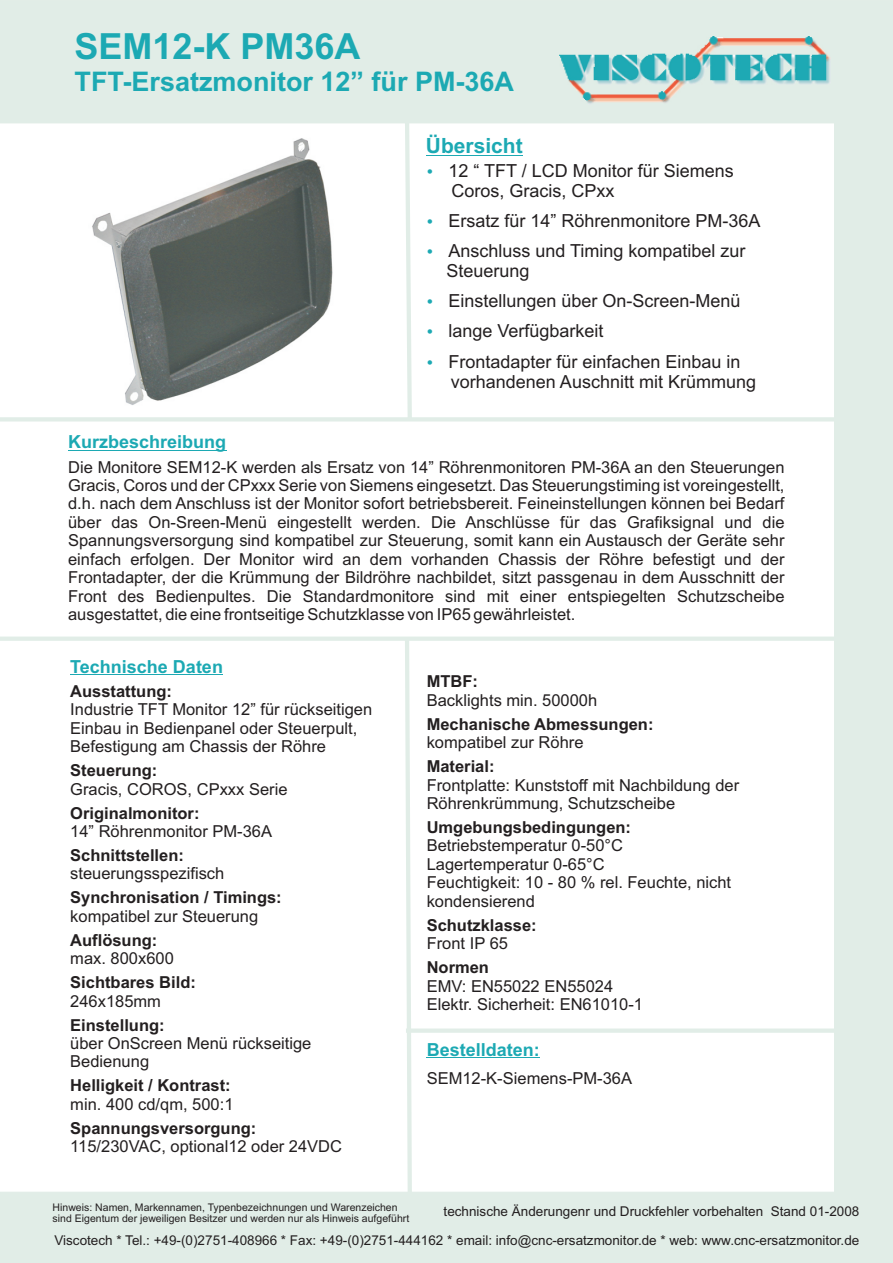
<style>
.page{position:relative;width:893px;height:1263px;background:#fff}
.page>*{position:absolute;margin:0;border:0;box-sizing:border-box;transform-origin:0 0}
.t1{font:700 36px "Arial";color:#1ca9b3}
.t2{font:700 27px "Arial";color:#1ca9b3}
.t3{font:700 21px "Arial";color:#1ca9b3}
.t4{font:18px/30.2px "Arial";color:#231f20}
.t5{font:700 18px "Arial";color:#1ca9b3}
.t6{font:16.5px/18.5px "Arial";color:#231f20}
.t7{font:700 16.5px "Arial";color:#231f20}
.t8{font:13.5px "Arial";color:#231f20}
.t9{font:10.5px/11.7px "Arial";color:#231f20}
</style>
<div class="page">
<img style="left:92px;top:138px;width:241px;height:267px">
<div style="left:834px;top:123px;width:59px;height:1069px;background:#e1ede7"></div>
<div style="left:0;top:0;width:893px;height:123px;background:#e1ede7"></div>
<img style="left:560px;top:37px;width:270px;height:67px">
<hr style="left:0;top:417px;width:855px;height:4px;background:#e1ede7">
<hr style="left:427px;top:1057px;width:113px;height:1px;background:#1ca9b3">
<svg style="left:405px;top:641px;width:7px;height:551px"></svg>
<div style="left:0;top:636px;width:855px;height:5px;background:#e1ede7"></div>
<div style="left:406px;top:1028px;width:446px;height:5px;background:#e1ede7"></div>
<hr style="left:426px;top:155px;width:97px;height:1px;background:#1ca9b3">
<svg style="left:403px;top:100px;width:11px;height:322px"></svg>
<hr style="left:68px;top:450px;width:158px;height:1px;background:#1ca9b3">
<hr style="left:70px;top:674px;width:153px;height:1px;background:#1ca9b3">
<div style="left:0;top:1192px;width:893px;height:71px;background:#e1ede7"></div>
<h1 class="t1" style="left:75px;top:33px;width:288px">SEM12-K PM36A</h1>
<h2 class="t2" style="left:75px;top:71px;width:441px">TFT-Ersatzmonitor 12” für PM-36A</h2>
<p class="t3" style="left:426px;top:137px;width:98px">Übersicht</p>
<p class="t4" style="left:448px;top:162px;width:287px;line-height:20.1px">12 “ TFT / LCD Monitor für Siemens<br>Coros, Gracis, CPxx</p>
<p class="t4" style="left:448px;top:207px;width:314px">Ersatz für 14” Röhrenmonitore PM-36A<br>Anschluss und Timing kompatibel zur</p>
<p class="t4" style="left:446px;top:257px;width:296px">Steuerung<br>Einstellungen über On-Screen-Menü lange Verfügbarkeit<br>Frontadapter für einfachen Einbau in</p>
<p class="t4" style="left:451px;top:368px;width:307px">vorhandenen Auschnitt mit Krümmung</p>
<p class="t5" style="left:68px;top:435px;width:160px">Kurzbeschreibung</p>
<p class="t6" style="left:68px;top:459px;width:718px;text-align:justify">Die Monitore SEM12-K werden als Ersatz von 14” Röhrenmonitoren PM-36A an den Steuerungen Gracis, Coros und der CPxxx Serie von Siemens eingesetzt. Das Steuerungstiming ist voreingestellt, d.h. nach dem Anschluss ist der Monitor sofort betriebsbereit. Feineinstellungen können bei Bedarf über das On-Sreen-Menü eingestellt werden. Die Anschlüsse für das Grafiksignal und die Spannungsversorgung sind kompatibel zur Steuerung, somit kann ein Austausch der Geräte sehr einfach erfolgen. Der Monitor wird an dem vorhanden Chassis der Röhre befestigt und der Frontadapter, der die Krümmung der Bildröhre nachbildet, sitzt passgenau in dem Ausschnitt der Front des Bedienpultes. Die Standardmonitore sind mit einer entspiegelten Schutzscheibe ausgestattet, die eine frontseitige Schutzklasse von IP65 gewährleistet.</p>
<p class="t5" style="left:70px;top:659px;width:154px">Technische Daten</p>
<p class="t7" style="left:70px;top:685px;width:103px">Ausstattung:</p>
<p class="t6" style="left:70px;top:702px;width:303px">Industrie TFT Monitor 12” für rückseitigen<br>Einbau in Bedienpanel oder Steuerpult,<br>Befestigung am Chassis der Röhre</p>
<p class="t7" style="left:70px;top:764px;width:89px">Steuerung:</p>
<p class="t6" style="left:70px;top:781px;width:219px">Gracis, COROS, CPxxx Serie</p>
<p class="t7" style="left:70px;top:806px;width:131px">Originalmonitor:</p>
<p class="t6" style="left:70px;top:823px;width:203px">14” Röhrenmonitor PM-36A</p>
<p class="t7" style="left:70px;top:849px;width:115px">Schnittstellen:</p>
<p class="t6" style="left:70px;top:866px;width:156px">steuerungsspezifisch</p>
<p class="t7" style="left:70px;top:891px;width:213px">Synchronisation / Timings:</p>
<p class="t6" style="left:70px;top:908px;width:190px">kompatibel zur Steuerung</p>
<p class="t7" style="left:70px;top:934px;width:89px">Auflösung:</p>
<p class="t6" style="left:70px;top:951px;width:105px">max. 800x600</p>
<p class="t7" style="left:70px;top:976px;width:127px">Sichtbares Bild:</p>
<p class="t6" style="left:70px;top:993px;width:92px">246x185mm</p>
<p class="t7" style="left:70px;top:1018px;width:96px">Einstellung:</p>
<p class="t6" style="left:70px;top:1035px;width:243px">über OnScreen Menü rückseitige<br>Bedienung</p>
<p class="t7" style="left:70px;top:1079px;width:162px">Helligkeit / Kontrast:</p>
<p class="t6" style="left:70px;top:1096px;width:165px">min. 400 cd/qm, 500:1</p>
<p class="t7" style="left:70px;top:1122px;width:188px">Spannungsversorgung:</p>
<p class="t6" style="left:70px;top:1139px;width:273px">115/230VAC, optional12 oder 24VDC</p>
<p class="t7" style="left:427px;top:675px;width:53px">MTBF:</p>
<p class="t6" style="left:427px;top:692px;width:172px">Backlights min. 50000h</p>
<p class="t7" style="left:427px;top:718px;width:228px">Mechanische Abmessungen:</p>
<p class="t6" style="left:427px;top:735px;width:158px">kompatibel zur Röhre</p>
<p class="t7" style="left:427px;top:760px;width:69px">Material:</p>
<p class="t6" style="left:427px;top:777px;width:314px">Frontplatte: Kunststoff mit Nachbildung der<br>Röhrenkrümmung, Schutzscheibe</p>
<p class="t7" style="left:427px;top:821px;width:206px">Umgebungsbedingungen:</p>
<p class="t6" style="left:427px;top:838px;width:306px">Betriebstemperatur 0-50°C<br>Lagertemperatur 0-65°C<br>Feuchtigkeit: 10 - 80 % rel. Feuchte, nicht kondensierend</p>
<p class="t7" style="left:427px;top:919px;width:112px">Schutzklasse:</p>
<p class="t6" style="left:427px;top:936px;width:83px">Front IP 65</p>
<p class="t7" style="left:427px;top:961px;width:64px">Normen</p>
<p class="t6" style="left:427px;top:978px;width:218px">EMV: EN55022 EN55024<br>Elektr. Sicherheit: EN61010-1</p>
<p class="t5" style="left:427px;top:1042px;width:115px">Bestelldaten:</p>
<p class="t6" style="left:427px;top:1070px;width:207px">SEM12-K-Siemens-PM-36A</p>
<p class="t9" style="left:53px;top:1202px;width:358px">Hinweis: Namen, Markennamen, Typenbezeichnungen und Warenzeichen sind Eigentum der jeweiligen Besitzer und werden nur als Hinweis aufgeführt</p>
<p class="t8" style="left:444px;top:1206px;width:417px">technische Änderungenr und Druckfehler vorbehalten Stand 01-2008</p>
<p class="t8" style="left:54px;top:1235px;width:806px">Viscotech * Tel.: +49-(0)2751-408966 * Fax: +49-(0)2751-444162 * email: info@cnc-ersatzmonitor.de * web: www.cnc-ersatzmonitor.de</p>
</div>
